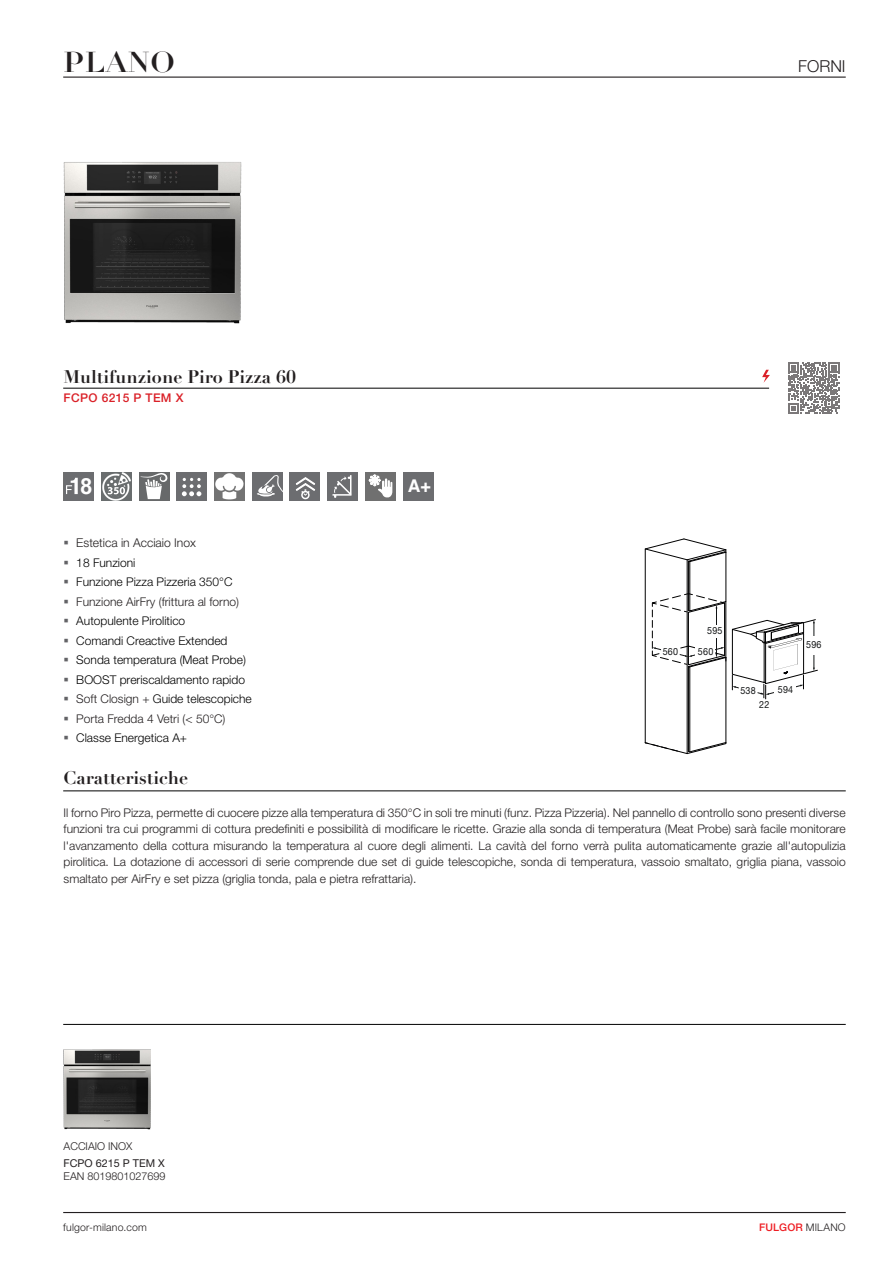
<style>
.page{position:relative;width:893px;height:1263px;background:#fff}
.page>*{position:absolute;margin:0;border:0;box-sizing:border-box;transform-origin:0 0}
.Nome_prodotto_2018{font:28.35px "Didot LT Pro Headline";color:#231f20;scale:1.11 1}
.cella_icona{font:700 22.2px "Arial";color:#fff}
.Testo_descrizioni_2018{font:700 18px "Didot LT Pro";color:#231f20}
.cella_icona-2{font:700 17.55px "Helvetica";color:#fff}
.Nome_prodotto_2018-2{font:300 16.5px "Helvetica Neue LT Std";color:#231f20}
.Testo_descrizioni_2018-2{font:300 12.15px "Helvetica Neue LT Std";color:#231f20}
.Testo_descrizioni_2018-3{font:300 12px/16.5px "Helvetica Neue LT Std";color:#231f20;text-align:justify}
.Testo_descrizioni_2018-4{font:300 12px "Helvetica Neue LT Std";color:#000}
.Testo_descrizioni_2018-5{font:500 12px "Helvetica Neue LT Std";letter-spacing:.03em;color:#da2128}
.Testo_descrizioni_2018-6{font:300 10.8px "Helvetica Neue LT Std";color:#231f20}
.Testo_descrizioni_2018-7{font:10.8px "Helvetica Neue LT Std";color:#231f20}
.t1{font:300 10.5px "Helvetica Neue LT Std";letter-spacing:.02em;color:#231f20}
.t2{font:500 10.5px "Helvetica Neue LT Std";letter-spacing:.02em;color:#ee1d23}
.disegno{font:9.9px "Helvetica Neue LT Std";letter-spacing:.025em;color:#111314;scale:.9 1}
.s1{color:#636366}
.s2{color:#231f20}
.s3{font-weight:300;color:#231f20}
</style>
<div class="page">
<hr style="left:63px;top:77px;width:783px;height:1px;background:#231f20">
<hr style="left:63px;top:388px;width:706px;height:1px;background:#000001">
<hr style="left:63px;top:791px;width:783px;height:1px;background:#000001">
<hr style="left:63px;top:1024px;width:783px;height:1px;background:#000001">
<img style="left:63px;top:1049px;width:88px;height:81px">
<img style="left:63px;top:162px;width:179px;height:162px">
<img style="left:214px;top:472px;width:31px;height:29px">
<div style="left:177px;top:472px;width:30px;height:29px;background:#6c6d70"></div>
<svg style="left:182px;top:478px;width:19px;height:18px"></svg>
<div style="left:365px;top:472px;width:30px;height:29px;background:#707070"></div>
<svg style="left:369px;top:474px;width:23px;height:23px"></svg>
<div style="left:252px;top:472px;width:30px;height:29px;background:#6c6d70"></div>
<svg style="left:257px;top:475px;width:25px;height:21px"></svg>
<div style="left:403px;top:472px;width:30px;height:29px;background:#6c6d70"></div>
<div style="left:290px;top:472px;width:30px;height:29px;background:#6c6d70"></div>
<div style="left:301px;top:491px;width:9px;height:8px;border:2px solid #fff;border-radius:50%"></div>
<svg style="left:295px;top:477px;width:20px;height:19px"></svg>
<div style="left:328px;top:472px;width:30px;height:29px;background:#6c6d70"></div>
<svg style="left:332px;top:475px;width:19px;height:23px"></svg>
<img style="left:101px;top:472px;width:30px;height:29px">
<svg style="left:107px;top:483px;width:20px;height:13px"></svg>
<svg style="left:139px;top:472px;width:30px;height:29px"></svg>
<svg style="left:141px;top:473px;width:27px;height:26px"></svg>
<svg style="left:762px;top:370px;width:8px;height:13px"></svg>
<svg style="left:788px;top:362px;width:51px;height:52px"></svg>
<svg style="left:645px;top:538px;width:173px;height:216px"></svg>
<div style="left:64px;top:472px;width:30px;height:29px;background:#6c6d70"></div>
<svg style="left:66px;top:478px;width:12px;height:16px"></svg>
<hr style="left:63px;top:1212px;width:783px;height:1px;background:#231f20">
<p class="Nome_prodotto_2018" style="left:63px;top:45px;width:102px">PLANO</p>
<p class="Nome_prodotto_2018-2" style="left:798px;top:56px;width:49px">FORNI</p>
<p class="Testo_descrizioni_2018" style="left:64px;top:365px;width:234px">Multifunzione Piro Pizza 60</p>
<p class="Testo_descrizioni_2018-5" style="left:64px;top:390px;width:121px">FCPO 6215 P TEM X</p>
<p class="cella_icona" style="left:80px;top:470px;width:14px">8</p>
<p class="Testo_descrizioni_2018-2" style="left:64px;top:535px;width:134px"><span class="s1">▪</span> Estetica in Acciaio Inox</p>
<p class="Testo_descrizioni_2018-4" style="left:64px;top:555px;width:73px"><span class="s1">▪</span> 18 Funzioni</p>
<p class="Testo_descrizioni_2018-4" style="left:64px;top:575px;width:170px"><span class="s1">▪</span> Funzione Pizza Pizzeria 350°C</p>
<p class="Testo_descrizioni_2018-3" style="left:64px;top:593px;width:177px"><span class="s1">▪</span> Funzione AirFry (frittura al forno)</p>
<p class="Testo_descrizioni_2018-4" style="left:64px;top:614px;width:123px"><span class="s1">▪</span> Autopulente Pirolitico</p>
<p class="Testo_descrizioni_2018-4" style="left:64px;top:633px;width:165px"><span class="s1">▪</span> Comandi Creactive Extended</p>
<p class="Testo_descrizioni_2018-4" style="left:64px;top:653px;width:184px"><span class="s1">▪</span> Sonda temperatura (Meat Probe)</p>
<p class="Testo_descrizioni_2018-4" style="left:64px;top:672px;width:183px"><span class="s1">▪</span> BOOST preriscaldamento rapido</p>
<p class="Testo_descrizioni_2018-4" style="left:64px;top:692px;width:190px"><span class="s1">▪</span> <span class="s2">Soft Closign +</span> Guide telescopiche</p>
<p class="Testo_descrizioni_2018-3" style="left:64px;top:710px;width:163px"><span class="s1">▪</span> Porta Fredda 4 Vetri (&lt; 50°C)</p>
<p class="Testo_descrizioni_2018-4" style="left:64px;top:731px;width:125px"><span class="s1">▪</span> Classe Energetica A+</p>
<p class="Testo_descrizioni_2018" style="left:64px;top:766px;width:126px">Caratteristiche</p>
<p class="cella_icona-2" style="left:408px;top:472px;width:24px">A+</p>
<p class="disegno" style="left:707px;top:625px;width:19px">595</p>
<p class="disegno" style="left:663px;top:645px;width:19px">560</p>
<p class="disegno" style="left:698px;top:646px;width:19px">560</p>
<p class="disegno" style="left:806px;top:639px;width:19px">596</p>
<p class="disegno" style="left:740px;top:684px;width:19px">538</p>
<p class="disegno" style="left:778px;top:683px;width:19px">594</p>
<p class="disegno" style="left:759px;top:698px;width:13px">22</p>
<p class="Testo_descrizioni_2018-3" style="left:64px;top:804px;width:784px">Il forno Piro Pizza, permette di cuocere pizze alla temperatura di 350°C in soli tre minuti (funz. Pizza Pizzeria). Nel pannello di controllo sono presenti diverse funzioni tra cui programmi di cottura predefiniti e possibilità di modificare le ricette. Grazie alla sonda di temperatura (Meat Probe) sarà facile monitorare l'avanzamento della cottura misurando la temperatura al cuore degli alimenti. La cavità del forno verrà pulita automaticamente grazie all'autopulizia pirolitica. La dotazione di accessori di serie comprende due set di guide telescopiche, sonda di temperatura, vassoio smaltato, griglia piana, vassoio smaltato per AirFry e set pizza (griglia tonda, pala e pietra refrattaria).</p>
<p class="Testo_descrizioni_2018-6" style="left:64px;top:1140px;width:70px">ACCIAIO INOX</p>
<p class="Testo_descrizioni_2018-7" style="left:64px;top:1157px;width:103px">FCPO 6215 P TEM X</p>
<p class="Testo_descrizioni_2018-6" style="left:64px;top:1169px;width:103px">EAN 8019801027699</p>
<p class="t1" style="left:63px;top:1220px;width:85px">fulgor-milano.com</p>
<p class="t2" style="left:759px;top:1220px;width:88px">FULGOR <span class="s3">MILANO</span></p>
</div>
